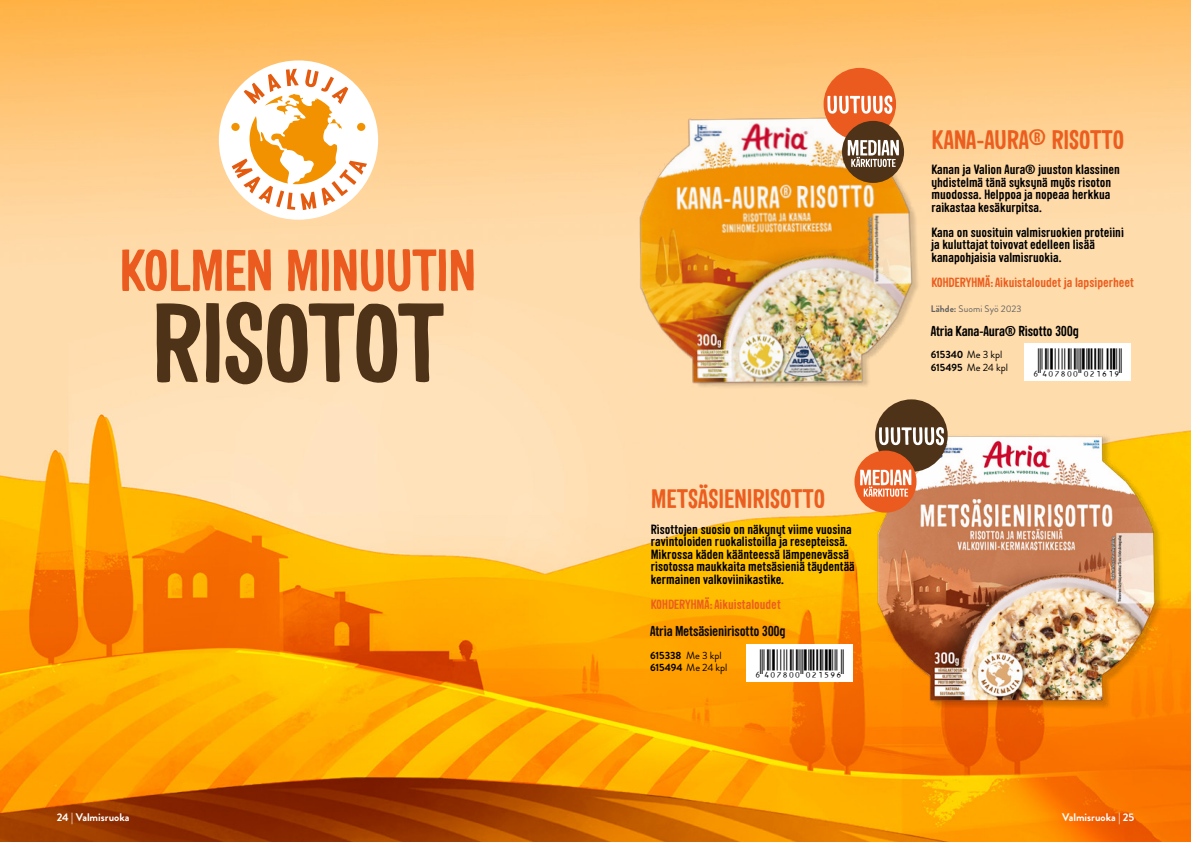
<style>
.page{position:relative;width:1191px;height:842px;background:#fff}
.page>*{position:absolute;margin:0;border:0;box-sizing:border-box;transform-origin:0 0}
.t1{font:700 109.1px "Sini";letter-spacing:-.035em;color:#4f3318}
.t2{font:700 57.3px "Sini";letter-spacing:-.025em;color:#eb5b1f}
.t3{font:28.1px "JLEAN Matala";color:#000}
.t4{font:700 26px "Sini";letter-spacing:-.015em;color:#eb5e1f}
.t5{font:700 14px "Sini";letter-spacing:-.015em;color:#000}
.t6{font:700 14px "Sini";letter-spacing:-.015em;color:#0a0a0a}
.t7{font:700 13px/12.5px "Sini";color:#000}
.t8{font:700 13px "Sini";color:#eb5e1f}
.t9{font:700 11px "Brandon Grotesque";color:#fff}
.t10{font:10.5px/12.5px "Brandon Grotesque";letter-spacing:-.005em;color:#000}
.t11{font:9.5px "Brandon Grotesque";letter-spacing:.005em;color:#646363}
.s1{font-weight:700}
</style>
<div class="page">
<img style="left:0;top:0;width:1191px;height:842px">
<img style="left:628px;top:102px;width:306px;height:306px">
<img style="left:860px;top:411px;width:312px;height:312px">
<div style="left:823px;top:68px;width:73px;height:72px;background:#eb5b1f;border-radius:50%"></div>
<svg style="left:827px;top:95px;width:65px;height:19px"></svg>
<div style="left:875px;top:399px;width:72px;height:73px;background:#4f3318;border-radius:50%"></div>
<svg style="left:879px;top:427px;width:65px;height:19px"></svg>
<div style="left:842px;top:121px;width:62px;height:62px;background:#4f3318;border-radius:50%"></div>
<svg style="left:847px;top:140px;width:52px;height:27px"></svg>
<div style="left:854px;top:451px;width:62px;height:62px;background:#eb5b1f;border-radius:50%"></div>
<svg style="left:860px;top:469px;width:51px;height:28px"></svg>
<div style="left:219px;top:60px;width:159px;height:160px;background:#fff;border-radius:50%"></div>
<svg style="left:232px;top:69px;width:135px;height:141px"></svg>
<div style="left:1024px;top:343px;width:107px;height:38px;background:#fff"></div>
<div style="left:746px;top:645px;width:107px;height:37px;background:#fff"></div>
<h2 class="t2" style="left:119px;top:235px;width:358px">KOLMEN MINUUTIN</h2>
<h1 class="t1" style="left:151px;top:275px;width:295px">RISOTOT</h1>
<h3 class="t4" style="left:651px;top:483px;width:176px">METSÄSIENIRISOTTO</h3>
<p class="t7" style="left:651px;top:523px;width:205px">Risottojen suosio on näkynyt viime vuosina ravintoloiden ruokalistoilla ja resepteissä.<br>Mikrossa käden käänteessä lämpenevässä risotossa maukkaita metsäsieniä täydentää kermainen valkoviinikastike.</p>
<p class="t8" style="left:650px;top:596px;width:131px">KOHDERYHMÄ:Aikuistaloudet</p>
<p class="t6" style="left:650px;top:623px;width:137px">Atria Metsäsienirisotto 300g</p>
<p class="t10" style="left:650px;top:649px;width:79px"><span class="s1">615338</span> Me 3 kpl<br><span class="s1">615494</span> Me 24 kpl</p>
<h3 class="t3" style="left:754px;top:649px;width:91px">+!4:AB00”DFEIMJ!</h3>
<h3 class="t4" style="left:931px;top:123px;width:194px">KANA-AURA<sup>®</sup> RISOTTO</h3>
<p class="t7" style="left:931px;top:163px;width:190px">Kanan ja Valion Aura® juuston klassinen yhdistelmä tänä syksynä myös risoton muodossa. Helppoa ja nopeaa herkkua raikastaa kesäkurpitsa.</p>
<p class="t7" style="left:931px;top:226px;width:194px">Kana on suosituin valmisruokien proteiini ja kuluttajat toivovat edelleen lisää kanapohjaisia valmisruokia.</p>
<p class="t8" style="left:931px;top:274px;width:204px">KOHDERYHMÄ:Aikuistaloudet ja lapsiperheet</p>
<p class="t11" style="left:931px;top:303px;width:92px"><span class="s1">Lähde:</span> Suomi Syö 2023</p>
<p class="t5" style="left:931px;top:322px;width:149px">Atria Kana-Aura® Risotto 300g</p>
<p class="t10" style="left:931px;top:348px;width:79px"><span class="s1">615340</span> Me 3 kpl<br><span class="s1">615495</span> Me 24 kpl</p>
<h3 class="t3" style="left:1032px;top:348px;width:91px">+!4:AB00”DFEJEM!</h3>
<p class="t9" style="left:57px;top:810px;width:74px">24 | Valmisruoka</p>
<p class="t9" style="left:1062px;top:810px;width:74px">Valmisruoka | 25</p>
</div>
